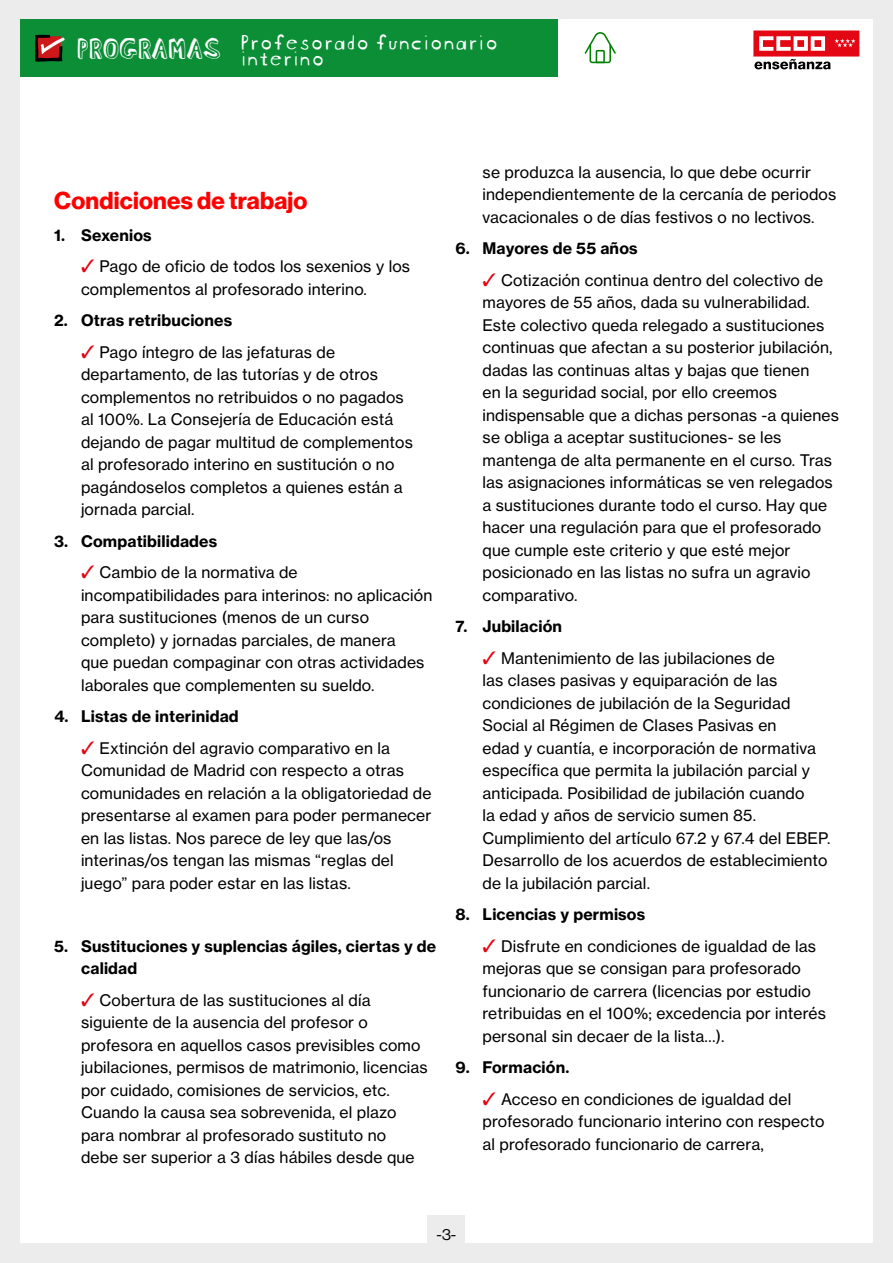
<style>
.page{position:relative;width:893px;height:1263px;background:#fff}
.page>*{position:absolute;margin:0;border:0;box-sizing:border-box;transform-origin:0 0}
.t1{font:27.6px "Blockhead Dark Side";color:#fff}
.t2{font:700 24px "Volta Modern Display 75";letter-spacing:.01em;color:#f00}
.t3{font:22.5px/15.9px "Blockhead Unplugged";color:#fff}
.t4{font:15.75px/22.5px "Volta Modern Text 55 Roman";letter-spacing:.01em;color:#000}
.t5{font:700 15.75px/22.5px "Volta Modern Text 75";letter-spacing:.01em;color:#000}
.t6{font:15.75px "Volta Modern Display 55 Roman";color:#000}
.s1{color:#e30613}
</style>
<div class="page">
<div style="left:0;top:0;width:20px;height:1263px;background:#ececec"></div>
<div style="left:873px;top:0;width:20px;height:1263px;background:#ececec"></div>
<div style="left:4px;top:1243px;width:889px;height:20px;background:#ececec"></div>
<div style="left:4px;top:0;width:889px;height:19px;background:#ececec"></div>
<div style="left:20px;top:19px;width:537px;height:57px;background:#0b8e36"></div>
<svg style="left:753px;top:31px;width:106px;height:38px"></svg>
<svg style="left:585px;top:32px;width:31px;height:31px"></svg>
<div style="left:428px;top:1215px;width:37px;height:38px;background:#ececec"></div>
<svg style="left:35px;top:35px;width:30px;height:27px"></svg>
<h1 class="t1" style="left:77px;top:24px;width:146px">PROGRAMAS</h1>
<h3 class="t3" style="left:239px;top:31px;width:260px">Profesorado funcionario interino</h3>
<h2 class="t2" style="left:54px;top:187px;width:255px">Condiciones de trabajo</h2>
<p class="t5" style="left:54px;top:224px;width:99px">1. Sexenios</p>
<p class="t4" style="left:81px;top:255px;width:331px"><span class="s1">✓</span> Pago de oficio de todos los sexenios y los complementos al profesorado interino.</p>
<p class="t5" style="left:54px;top:309px;width:180px">2. Otras retribuciones</p>
<p class="t4" style="left:81px;top:341px;width:333px"><span class="s1">✓</span> Pago íntegro de las jefaturas de departamento, de las tutorías y de otros complementos no retribuidos o no pagados al 100%. La Consejería de Educación está dejando de pagar multitud de complementos al profesorado interino en sustitución o no pagándoselos completos a quienes están a jornada parcial.</p>
<p class="t5" style="left:54px;top:530px;width:165px">3. Compatibilidades</p>
<p class="t4" style="left:81px;top:561px;width:353px"><span class="s1">✓</span> Cambio de la normativa de incompatibilidades para interinos: no aplicación para sustituciones (menos de un curso completo) y jornadas parciales, de manera<br>que puedan compaginar con otras actividades laborales que complementen su sueldo.</p>
<p class="t5" style="left:54px;top:705px;width:186px">4. Listas de interinidad</p>
<p class="t4" style="left:81px;top:737px;width:352px"><span class="s1">✓</span> Extinción del agravio comparativo en la Comunidad de Madrid con respecto a otras comunidades en relación a la obligatoriedad de presentarse al examen para poder permanecer en las listas. Nos parece de ley que las/os interinas/os tengan las mismas “reglas del juego” para poder estar en las listas.</p>
<p class="t5" style="left:81px;top:935px;width:357px;text-indent:-27px">5. Sustituciones y suplencias ágiles, ciertas y de calidad</p>
<p class="t4" style="left:81px;top:989px;width:348px"><span class="s1">✓</span> Cobertura de las sustituciones al día siguiente de la ausencia del profesor o profesora en aquellos casos previsibles como jubilaciones, permisos de matrimonio, licencias por cuidado, comisiones de servicios, etc.<br>Cuando la causa sea sobrevenida, el plazo para nombrar al profesorado sustituto no<br>debe ser superior a 3 días hábiles desde que</p>
<p class="t4" style="left:482px;top:161px;width:355px">se produzca la ausencia, lo que debe ocurrir independientemente de la cercanía de periodos vacacionales o de días festivos o no lectivos.</p>
<p class="t5" style="left:455px;top:237px;width:184px">6. Mayores de 55 años</p>
<p class="t4" style="left:482px;top:269px;width:358px"><span class="s1">✓</span> Cotización continua dentro del colectivo de mayores de 55 años, dada su vulnerabilidad.<br>Este colectivo queda relegado a sustituciones continuas que afectan a su posterior jubilación, dadas las continuas altas y bajas que tienen<br>en la seguridad social, por ello creemos indispensable que a dichas personas -a quienes se obliga a aceptar sustituciones- se les mantenga de alta permanente en el curso. Tras las asignaciones informáticas se ven relegados a sustituciones durante todo el curso. Hay que hacer una regulación para que el profesorado que cumple este criterio y que esté mejor posicionado en las listas no sufra un agravio comparativo.</p>
<p class="t5" style="left:455px;top:615px;width:108px">7. Jubilación</p>
<p class="t4" style="left:482px;top:647px;width:349px"><span class="s1">✓</span> Mantenimiento de las jubilaciones de<br>las clases pasivas y equiparación de las condiciones de jubilación de la Seguridad Social al Régimen de Clases Pasivas en<br>edad y cuantía, e incorporación de normativa específica que permita la jubilación parcial y anticipada. Posibilidad de jubilación cuando<br>la edad y años de servicio sumen 85.<br>Cumplimiento del artículo 67.2 y 67.4 del EBEP.<br>Desarrollo de los acuerdos de establecimiento de la jubilación parcial.</p>
<p class="t5" style="left:455px;top:903px;width:191px">8. Licencias y permisos</p>
<p class="t4" style="left:482px;top:935px;width:345px"><span class="s1">✓</span> Disfrute en condiciones de igualdad de las mejoras que se consigan para profesorado funcionario de carrera (licencias por estudio retribuidas en el 100%; excedencia por interés personal sin decaer de la lista…).</p>
<p class="t5" style="left:455px;top:1056px;width:115px">9. Formación.</p>
<p class="t4" style="left:482px;top:1088px;width:343px"><span class="s1">✓</span> Acceso en condiciones de igualdad del profesorado funcionario interino con respecto al profesorado funcionario de carrera,</p>
<p class="t6" style="left:437px;top:1225px;width:21px">-3-</p>
</div>
